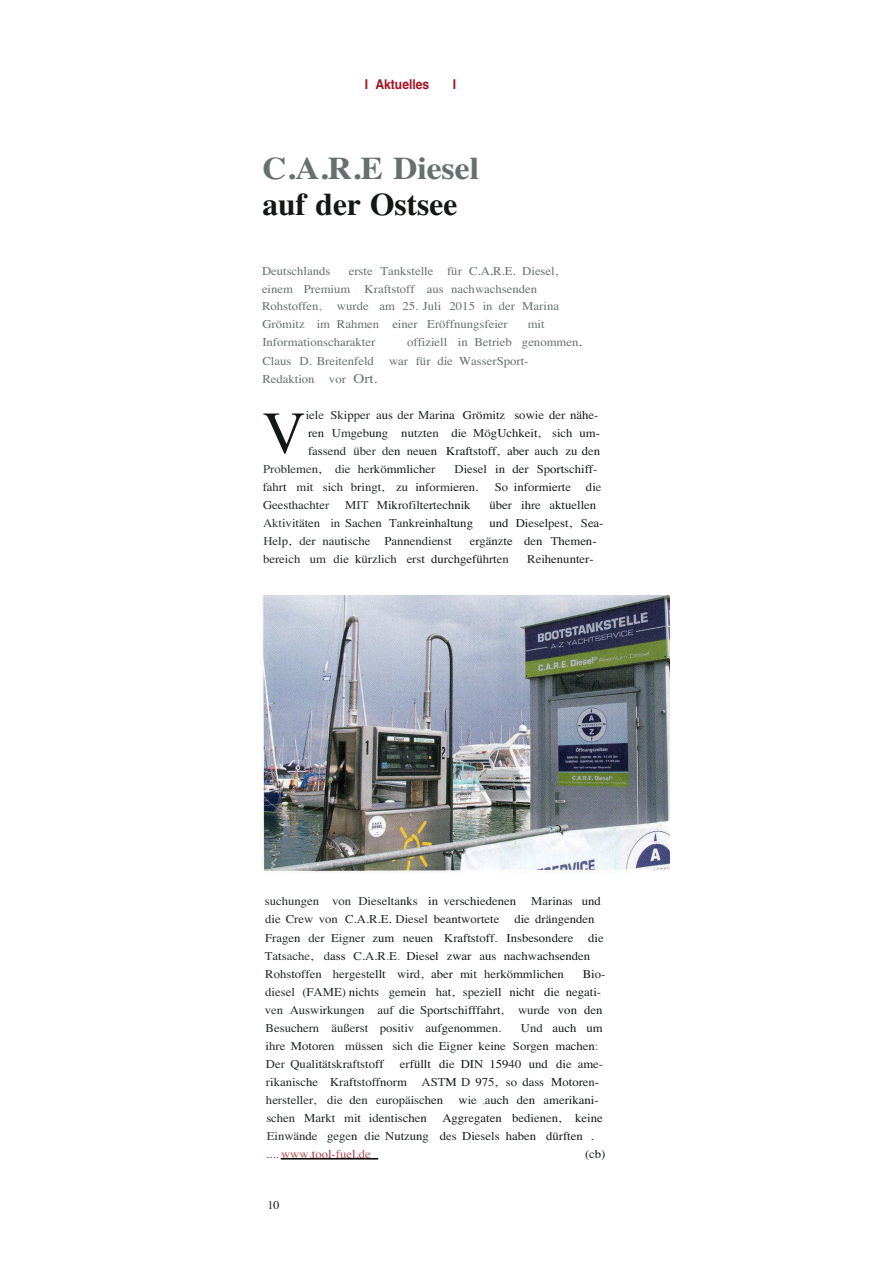
<style>
.page{position:relative;width:893px;height:1263px;background:#fff}
.page>*{position:absolute;margin:0;border:0;box-sizing:border-box;transform-origin:0 0}
.t1{font:60px "Times";color:#131815}
.t2{font:700 31.5px "Times";color:#65716f;scale:1.07 1}
.t3{font:700 31.5px "Times";color:#131815}
.t4{font:700 13.5px "Helvetica";color:#a41322;scale:.9 1}
.t5{font:12px/18px "Times";color:#222925;scale:1.06 1}
.t6{font:12px/17.9px "Times";color:#65716f;scale:1.06 1}
.t7{font:12px/18px "Times";color:#131815;scale:1.06 1}
.t8{font:12px "Times";color:#222925}
.s1{color:#343b37}
.s2{color:#8b9290}
.s3{color:#222925}
.s4{font-size:13.5px}
.s5{color:#131815}
.s6{color:#010500}
.s7{color:#65716f}
.s8{color:#afb1b1}
.s9{color:#c12a30}
.s10{color:#b34b51}
.s11{color:#be6868}
.s12{color:#a9363e}
</style>
<div class="page">
<img style="left:260px;top:595px;width:410px;height:278px">
<hr style="left:281px;top:1158px;width:97px;height:1px;background:#000">
<p class="t4" style="left:365px;top:73px;width:73px">I Aktuelles</p>
<p class="t4" style="left:453px;top:73px;width:5px">I</p>
<h2 class="t2" style="left:262px;top:138px;width:204px">C.A.R.E Diesel</h2>
<h2 class="t3" style="left:262px;top:174px;width:197px">auf der Ostsee</h2>
<p class="t6" style="left:262px;top:261px;width:281px;text-indent:87px">erste Tankstelle für C.A<span class="s1">.</span>R.E. Diesel, einem Premium Kraftstoff aus nachwachsenden<br>Rohstoffen<span class="s2">,</span></p>
<p class="t6" style="left:262px;top:261px;width:66px">Deutschlands</p>
<p class="t6" style="left:262px;top:296px;width:281px;text-indent:75px">wurde am 25. Juli 2015 in der Marina<br>Grömitz im Rahmen einer Eröffnungsfeier</p>
<p class="t6" style="left:528px;top:314px;width:17px">mit</p>
<p class="t6" style="left:262px;top:332px;width:108px">Informationscharakter</p>
<p class="t6" style="left:407px;top:332px;width:166px">offiziell in Betrieb genommen<span class="s3">.</span></p>
<p class="t6" style="left:262px;top:351px;width:107px">Claus D. Breitenfeld</p>
<p class="t6" style="left:389px;top:351px;width:133px">war für die WasserSport-</p>
<p class="t6" style="left:262px;top:369px;width:110px">Redaktion vor <span class="s4">Ort.</span></p>
<h1 class="t1" style="left:262px;top:377px;width:45px">V</h1>
<p class="t5" style="left:306px;top:405px;width:278px">iel<span class="s1">e</span> Ski<span class="s5">p</span>per a<span class="s5">u</span>s der Mari<span class="s5">na G</span>r<span class="s5">ömit</span>z <span class="s5">s</span>o<span class="s5">w</span>ie <span class="s5">d</span>er <span class="s5">näh</span>e<span class="s5">-</span></p>
<p class="t7" style="left:308px;top:423px;width:277px">r<span class="s3">e</span>n <span class="s3">Umgeb</span>un<span class="s3">g</span> nu<span class="s3">t</span><span class="s1">z</span>te<span class="s3">n</span> d<span class="s3">ie Mö</span>gUchkeit<span class="s1">,</span> <span class="s3">s</span>i<span class="s3">c</span>h um<span class="s6">-</span></p>
<p class="t5" style="left:308px;top:441px;width:277px">fa<span class="s5">s</span>send üb<span class="s1">er</span> de<span class="s5">n</span> ne<span class="s5">u</span>e<span class="s5">n K</span>r<span class="s5">aft</span>s<span class="s5">t</span>o<span class="s5">ff</span>, <span class="s5">aber</span> a<span class="s5">u</span>ch <span class="s5">zu d</span><span class="s1">e</span><span class="s5">n</span></p>
<p class="t5" style="left:263px;top:459px;width:164px"><span class="s1">Pro</span>b<span class="s5">l</span><span class="s1">e</span>m<span class="s1">e</span>n<span class="s5">,</span> d<span class="s1">i</span>e h<span class="s1">e</span>r<span class="s5">k</span>ö<span class="s5">mmli</span>c<span class="s5">h</span>er</p>
<p class="t5" style="left:263px;top:459px;width:317px;text-indent:192px">Die<span class="s5">s</span>el <span class="s5">in der</span> Sp<span class="s5">ort</span>sc<span class="s5">hiff&shy;</span>fahr<span class="s5">t</span> mit sich b<span class="s5">r</span>ingt<span class="s1">,</span> zu <span class="s5">in</span>formi<span class="s5">e</span>ren.</p>
<p class="t7" style="left:495px;top:477px;width:102px"><span class="s3">So</span> inf<span class="s3">o</span>rmie<span class="s3">r</span>t<span class="s3">e</span> di<span class="s1">e</span></p>
<p class="t5" style="left:263px;top:495px;width:64px">Geesthachte<span class="s1">r</span></p>
<p class="t5" style="left:345px;top:495px;width:120px">M<span class="s1">IT</span> Mi<span class="s5">k</span>rofil<span class="s5">t</span>e<span class="s5">r</span>tec<span class="s5">hn</span>i<span class="s5">k</span></p>
<p class="t7" style="left:489px;top:495px;width:102px">übe<span class="s3">r</span> ih<span class="s3">re a</span>ktu<span class="s3">e</span>ll<span class="s3">e</span>n</p>
<p class="t5" style="left:263px;top:513px;width:200px"><span class="s1">Akt</span>ivitäten <span class="s1">i</span>n Sachen Tankr<span class="s5">einh</span>a<span class="s5">ltung</span></p>
<p class="t7" style="left:489px;top:513px;width:109px">und Di<span class="s3">ese</span>l<span class="s3">pe</span>s<span class="s3">t</span>, <span class="s3">S</span>ea<span class="s6">-</span></p>
<p class="t5" style="left:263px;top:531px;width:180px"><span class="s1">H</span>elp, der nau<span class="s5">ti</span>sche Pan<span class="s5">n</span>endie<span class="s5">n</span>s<span class="s5">t</span></p>
<p class="t5" style="left:263px;top:531px;width:316px;text-indent:207px">e<span class="s5">r</span>g<span class="s5">än</span>z<span class="s5">te d</span>e<span class="s5">n</span> T<span class="s5">h</span>e<span class="s5">men&shy;</span>bereich um die <span class="s5">k</span>ü<span class="s5">r</span>zlich ers<span class="s5">t durchgefü</span>hr<span class="s5">t</span>en</p>
<p class="t7" style="left:527px;top:549px;width:64px"><span class="s3">Rei</span>henunt<span class="s3">e</span>r-</p>
<p class="t5" style="left:265px;top:891px;width:239px">suchungen von Dieselta<span class="s5">nk</span>s <span class="s5">in</span> ver<span class="s5">s</span>c<span class="s5">hi</span>e<span class="s5">d</span>e<span class="s5">n</span>e<span class="s5">n</span></p>
<p class="t7" style="left:531px;top:891px;width:67px"><span class="s3">Ma</span>r<span class="s3">i</span>na<span class="s3">s</span> und</p>
<p class="t5" style="left:265px;top:909px;width:222px">die Crew von C.A<span class="s1">.</span>R.E<span class="s5">.</span> Diesel <span class="s5">b</span>ea<span class="s5">ntw</span>orte<span class="s5">t</span>e</p>
<p class="t5" style="left:265px;top:909px;width:321px;text-indent:249px"><span class="s5">di</span>e <span class="s5">drä</span>n<span class="s5">g</span>e<span class="s5">nd</span>e<span class="s5">n </span>Frage<span class="s5">n</span> der Eigner z<span class="s5">um</span> ne<span class="s5">u</span>e<span class="s5">n</span> Kr<span class="s5">aftst</span>o<span class="s5">f</span>f<span class="s1">.</span> <span class="s5">In</span>s<span class="s5">b</span>e<span class="s5">so</span>n<span class="s5">d</span>ere <span class="s5">di</span>e Ta<span class="s5">t</span>s<span class="s1">a</span>ch<span class="s1">e,</span> d<span class="s5">ass</span> C.A.R<span class="s7">.</span>E<span class="s7">.</span> <span class="s5">Di</span>es<span class="s5">el</span> z<span class="s5">war</span> a<span class="s5">u</span>s <span class="s5">na</span>c<span class="s5">h</span>w<span class="s5">achsend</span>e<span class="s5">n </span>Rohs<span class="s5">t</span>offen hergeste<span class="s5">llt</span> wi<span class="s5">r</span>d<span class="s1">,</span> <span class="s5">ab</span>e<span class="s5">r m</span>it her<span class="s5">k</span>ö<span class="s5">mm</span>l<span class="s5">i</span>c<span class="s5">hen</span></p>
<p class="t5" style="left:265px;top:963px;width:323px;text-indent:318px"><span class="s5">Bi</span>o&shy;diesel (FAME) <span class="s5">ni</span>chts gem<span class="s5">ei</span>n ha<span class="s5">t</span>, spez<span class="s5">i</span>e<span class="s5">ll nicht di</span>e <span class="s5">n</span>e<span class="s5">gati&shy;</span>v<span class="s1">e</span>n Auswi<span class="s5">r</span>kung<span class="s1">e</span><span class="s5">n</span> auf <span class="s5">d</span>i<span class="s5">e</span> Sp<span class="s5">ort</span>sc<span class="s5">h</span>i<span class="s5">fffahrt</span><span class="s1">,</span> wur<span class="s5">d</span>e <span class="s5">von d</span>e<span class="s5">n </span>Besuc<span class="s5">h</span>ern äuß<span class="s1">e</span><span class="s5">r</span>st po<span class="s5">s</span>itiv a<span class="s5">u</span>f<span class="s5">g</span>en<span class="s5">omm</span>en<span class="s1">.</span></p>
<p class="t5" style="left:266px;top:1017px;width:319px;text-indent:255px">Und <span class="s5">auch um i</span>hre Mo<span class="s5">t</span>oren müsse<span class="s5">n</span> s<span class="s5">i</span>ch <span class="s5">d</span>ie Eigne<span class="s5">r k</span>e<span class="s5">in</span>e Sorge<span class="s5">n mach</span>e<span class="s5">n</span><span class="s7">:<br></span>De<span class="s1">r</span> Quali<span class="s5">t</span>ä<span class="s5">t</span>sk<span class="s5">r</span>aftsto<span class="s5">ff</span></p>
<p class="t5" style="left:266px;top:1053px;width:320px;text-indent:134px">er<span class="s5">füllt di</span>e <span class="s5">DI</span>N <span class="s5">159</span>40 <span class="s5">u</span>n<span class="s5">d di</span>e a<span class="s5">m</span>e&shy;r<span class="s5">i</span>kanisc<span class="s5">h</span>e Kra<span class="s5">ft</span>stoff<span class="s5">n</span>or<span class="s5">m</span> AST<span class="s5">M</span> D <span class="s5">97</span>5, so <span class="s5">d</span>ass <span class="s5">M</span>o<span class="s5">tor</span>en&shy;he<span class="s1">r</span>stell<span class="s1">e</span>r<span class="s1">,</span> d<span class="s1">i</span>e <span class="s5">d</span>en <span class="s1">e</span><span class="s5">ur</span>opä<span class="s5">i</span>sc<span class="s5">hen</span></p>
<p class="t7" style="left:459px;top:1090px;width:134px">w<span class="s3">ie</span> <span class="s8">,</span><span class="s3">a</span>uch d<span class="s3">e</span>n <span class="s3">a</span>m<span class="s3">e</span>rikani-</p>
<p class="t7" style="left:266px;top:1108px;width:319px;text-indent:176px">Agg<span class="s3">re</span>gaten b<span class="s3">e</span>d<span class="s3">ie</span>n<span class="s1">e</span>n<span class="s3">,</span> ke<span class="s3">i</span>ne<br><span class="s1">E</span><span class="s3">inwän</span>d<span class="s3">e geg</span><span class="s1">e</span>n <span class="s3">die N</span>ut<span class="s3">z</span>un<span class="s3">g</span> d<span class="s3">es</span> Di<span class="s3">esel</span>s hab<span class="s3">e</span>n dürften . <span class="s9">....</span> <span class="s10">www</span><span class="s11">.</span><span class="s12">t</span><span class="s10">oo</span><span class="s12">l-</span><span class="s10">fue</span><span class="s12">l.</span><span class="s10">de</span></p>
<p class="t5" style="left:266px;top:1108px;width:153px">schen Ma<span class="s5">r</span>kt mi<span class="s5">t</span> id<span class="s5">e</span>n<span class="s5">ti</span>s<span class="s5">ch</span>e<span class="s5">n</span></p>
<p class="t7" style="left:585px;top:1144px;width:21px">(<span class="s3">c</span>b)</p>
<p class="t8" style="left:267px;top:1193px;width:13px">1<span class="s5">0</span></p>
</div>
